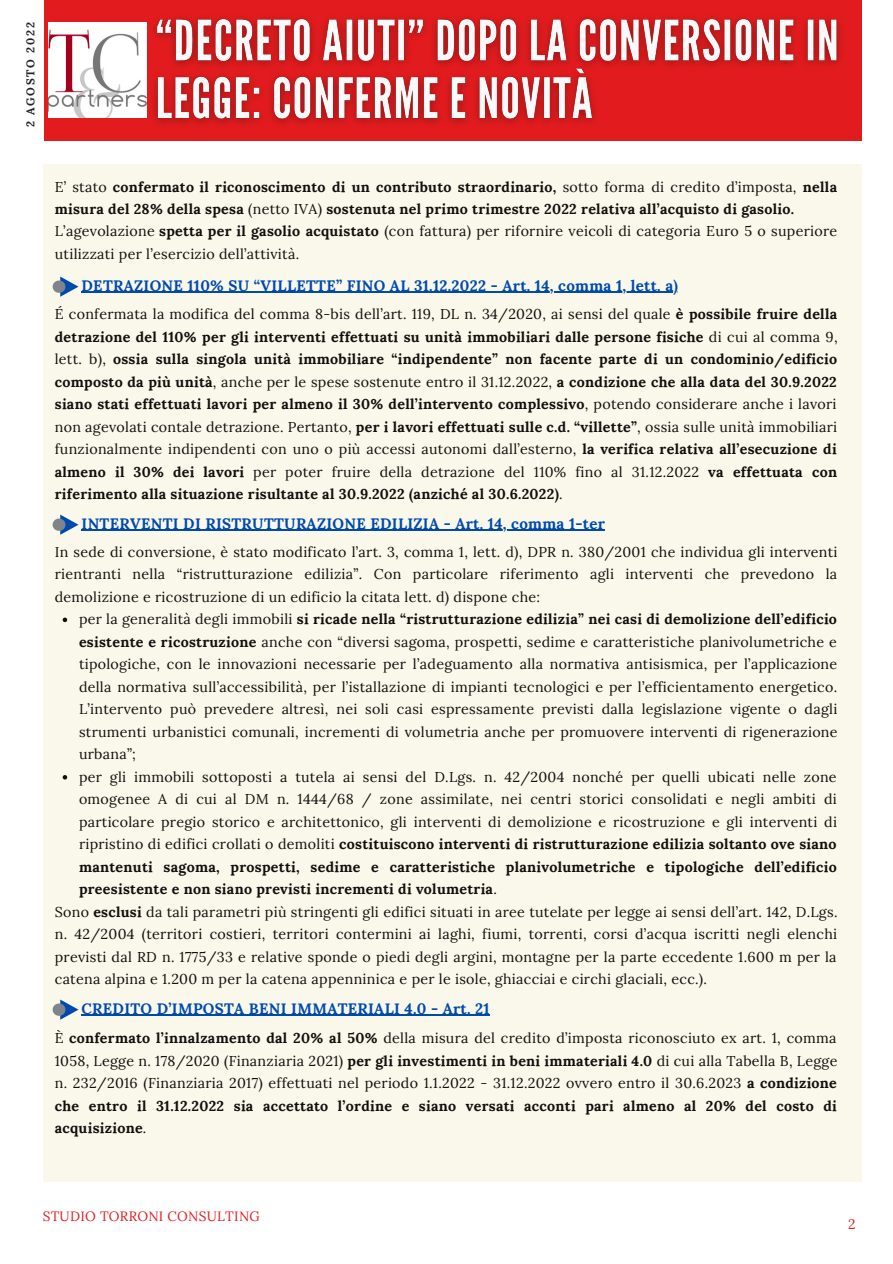
<style>
.page{position:relative;width:893px;height:1264px;background:#fff}
.page>*{position:absolute;margin:0;border:0;box-sizing:border-box;transform-origin:0 0}
.t1{font:17.85px "Arimo";color:#fff}
.t2{font:700 15.15px "Lora";letter-spacing:.02em;color:#004aad}
.t3{font:14.25px/22.5px "Lora";letter-spacing:.02em;color:#100f0d;text-align:justify}
.t4{font:700 14.25px/22.5px "Lora";letter-spacing:.02em;color:#100f0d}
.t5{font:13.8px "Lora";color:#e21c1e}
.t6{font:13.5px "Lora";letter-spacing:.02em;color:#e21c1e}
.t7{font:700 11.25px "Lora";letter-spacing:.15em;color:#222}
.s1{font-weight:400}
.s2{font-weight:700}
</style>
<div class="page">
<div style="left:44px;top:0;width:817px;height:140px;background:#e21c1e"></div>
<img style="left:48px;top:22px;width:94px;height:96px">
<div style="left:43px;top:164px;width:818px;height:1018px;background:#faf8ea"></div>
<hr style="left:82px;top:292px;width:596px;height:1px;background:#004aad">
<hr style="left:82px;top:529px;width:523px;height:2px;background:#004aad">
<svg style="left:63px;top:617px;width:4px;height:5px"></svg>
<svg style="left:63px;top:775px;width:4px;height:4px"></svg>
<hr style="left:82px;top:1014px;width:408px;height:1px;background:#004aad">
<img style="left:142px;top:17px;width:711px;height:124px">
<svg style="left:53px;top:276px;width:25px;height:21px"></svg>
<svg style="left:53px;top:514px;width:25px;height:21px"></svg>
<svg style="left:53px;top:999px;width:25px;height:20px"></svg>
<p class="t7" style="left:23px;top:127px;width:107px;rotate:-90deg">2 AGOSTO 2022</p>
<p class="t4" style="left:55px;top:175px;width:783px"><span class="s1">E’ stato</span> confermato il riconoscimento di un contributo straordinario, <span class="s1">sotto forma di credito d’imposta,</span> nella misura del 28% della spesa <span class="s1">(netto IVA)</span> sostenuta nel primo trimestre 2022 relativa all’acquisto di gasolio.<br><span class="s1">L’agevolazione</span> spetta per il gasolio acquistato <span class="s1">(con fattura) per rifornire veicoli di categoria Euro 5 o superiore utilizzati per l’esercizio dell’attività.</span></p>
<p class="t2" style="left:82px;top:275px;width:598px">DETRAZIONE 110% SU “VILLETTE” FINO AL 31.12.2022 - Art. 14, comma 1, lett. a)</p>
<p class="t4" style="left:55px;top:303px;width:784px;text-align:justify"><span class="s1">É confermata la modifica del comma 8-bis dell’art. 119, DL n. 34/2020, ai sensi del quale</span> è possibile fruire della detrazione del 110% per gli interventi effettuati su unità immobiliari dalle persone fisiche <span class="s1">di cui al comma 9, lett. b),</span> ossia sulla singola unità immobiliare “indipendente” non facente parte di un condominio/edificio composto da più unità<span class="s1">, anche per le spese sostenute entro il 31.12.2022,</span> a condizione che alla data del 30.9.2022 siano stati effettuati lavori per almeno il 30% dell’intervento complessivo<span class="s1">, potendo considerare anche i lavori non agevolati contale detrazione. Pertanto,</span> per i lavori effettuati sulle c.d. “villette”<span class="s1">, ossia sulle unità immobiliari funzionalmente indipendenti con uno o più accessi autonomi dall’esterno,</span> la verifica relativa all’esecuzione di almeno il 30% dei lavori <span class="s1">per poter fruire della detrazione del 110% fino al 31.12.2022</span> va effettuata con riferimento alla situazione risultante al 30.9.2022 (anziché al 30.6.2022)<span class="s1">.</span></p>
<p class="t2" style="left:82px;top:513px;width:525px">INTERVENTI DI RISTRUTTURAZIONE EDILIZIA - Art. 14, comma 1-ter</p>
<p class="t1" style="left:521px;top:451px;width:20px">(*)</p>
<p class="t3" style="left:55px;top:540px;width:784px">In sede di conversione, è stato modificato l’art. 3, comma 1, lett. d), DPR n. 380/2001 che individua gli interventi rientranti nella “ristrutturazione edilizia”. Con particolare riferimento agli interventi che prevedono la demolizione e ricostruzione di un edificio la citata lett. d) dispone che:</p>
<p class="t3" style="left:79px;top:608px;width:760px;text-align:left">per la generalità degli immobili <span class="s2">si ricade nella “ristrutturazione edilizia” nei casi di demolizione dell’edificio esistente e ricostruzione</span> anche con “diversi sagoma, prospetti, sedime e caratteristiche planivolumetriche e tipologiche, con le innovazioni necessarie per l’adeguamento alla normativa antisismica, per l’applicazione della normativa sull’accessibilità, per l’istallazione di impianti tecnologici e per l’efficientamento energetico.<br>L’intervento può prevedere altresì, nei soli casi espressamente previsti dalla legislazione vigente o dagli strumenti urbanistici comunali, incrementi di volumetria anche per promuovere interventi di rigenerazione urbana”;<br>per gli immobili sottoposti a tutela ai sensi del D.Lgs. n. 42/2004 nonché per quelli ubicati nelle zone omogenee A di cui al DM n. 1444/68 / zone assimilate, nei centri storici consolidati e negli ambiti di particolare pregio storico e architettonico, gli interventi di demolizione e ricostruzione e gli interventi di ripristino di edifici crollati o demoliti <span class="s2">costituiscono interventi di ristrutturazione edilizia soltanto ove siano mantenuti sagoma, prospetti, sedime e caratteristiche planivolumetriche e tipologiche dell’edificio preesistente e non siano previsti incrementi di volumetria</span>.</p>
<p class="t3" style="left:55px;top:900px;width:784px">Sono <span class="s2">esclusi</span> da tali parametri più stringenti gli edifici situati in aree tutelate per legge ai sensi dell’art. 142, D.Lgs. n. 42/2004 (territori costieri, territori contermini ai laghi, fiumi, torrenti, corsi d’acqua iscritti negli elenchi previsti dal RD n. 1775/33 e relative sponde o piedi degli argini, montagne per la parte eccedente 1.600 m per la catena alpina e 1.200 m per la catena appenninica e per le isole, ghiacciai e circhi glaciali, ecc.).</p>
<p class="t2" style="left:82px;top:998px;width:409px">CREDITO D’IMPOSTA BENI IMMATERIALI 4.0 - Art. 21</p>
<p class="t3" style="left:55px;top:1026px;width:784px">È <span class="s2">confermato l’innalzamento dal 20% al 50%</span> della misura del credito d’imposta riconosciuto ex art. 1, comma 1058, Legge n. 178/2020 (Finanziaria 2021) <span class="s2">per gli investimenti in beni immateriali 4.0</span> di cui alla Tabella B, Legge n. 232/2016 (Finanziaria 2017) effettuati nel periodo 1.1.2022 - 31.12.2022 ovvero entro il 30.6.2023 <span class="s2">a condizione che entro il 31.12.2022 sia accettato l’ordine e siano versati acconti pari almeno al 20% del costo di acquisizione</span>.</p>
<p class="t6" style="left:43px;top:1206px;width:218px">STUDIO TORRONI CONSULTING</p>
<p class="t5" style="left:848px;top:1214px;width:9px">2</p>
</div>
